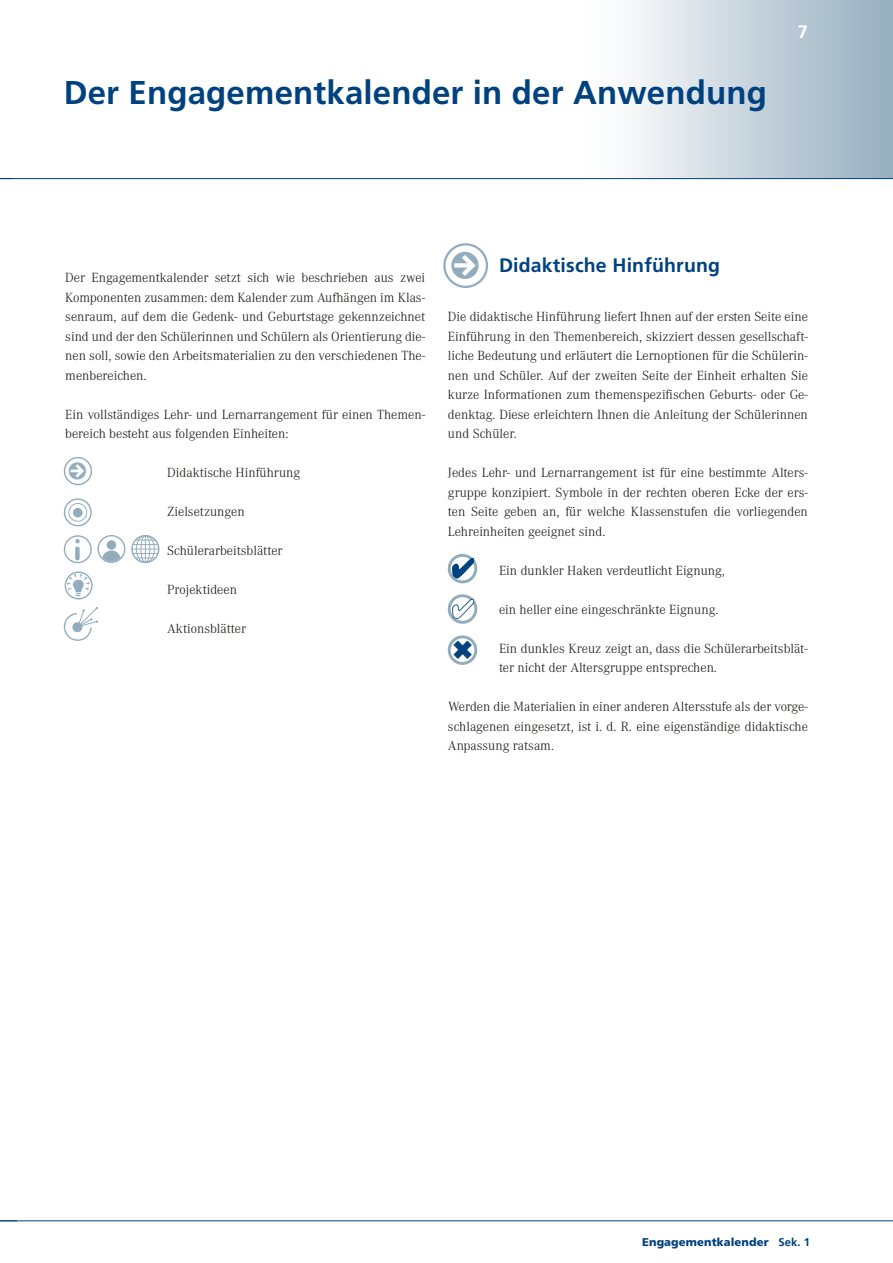
<style>
.page{position:relative;width:893px;height:1263px;background:#fff}
.page>*{position:absolute;margin:0;border:0;box-sizing:border-box;transform-origin:0 0}
.t1{font:700 33px "Frutiger";letter-spacing:.005em;color:#004180}
.t2{font:700 28.8px "Arrow Dynamic";color:#93acbd}
.t3{font:700 19.5px "Frutiger";letter-spacing:.01em;color:#004180}
.t4{font:700 18.15px "Arrow Dynamic";color:#93acbd}
.t5{font:700 18px "Frutiger";color:#fff}
.t6{font:300 13.8px/19.5px "Corporate A";color:#1a1a18;text-align:justify}
.t7{font:900 11.25px "Frutiger";letter-spacing:.01em;color:#004180}
.s1{font-weight:700}
</style>
<div class="page">
<div style="left:580px;top:0;width:313px;height:179px;background:linear-gradient(to right,#fff,#96aebf)"></div>
<hr style="left:0;top:1220px;width:893px;height:1px;background:#004180">
<svg style="left:64px;top:457px;width:28px;height:28px"></svg>
<svg style="left:443px;top:243px;width:45px;height:45px"></svg>
<svg style="left:64px;top:498px;width:28px;height:28px"></svg>
<div style="left:73px;top:508px;width:10px;height:9px;background:#93acbd;border-radius:50%"></div>
<svg style="left:64px;top:607px;width:34px;height:34px"></svg>
<img style="left:64px;top:572px;width:29px;height:28px">
<svg style="left:131px;top:535px;width:28px;height:28px"></svg>
<svg style="left:64px;top:535px;width:61px;height:28px"></svg>
<div style="left:75px;top:549px;width:5px;height:9px;background:#93acbd"></div>
<hr style="left:0;top:178px;width:893px;height:1px;background:#004180">
<svg style="left:447px;top:553px;width:31px;height:31px"></svg>
<svg style="left:447px;top:594px;width:31px;height:30px"></svg>
<svg style="left:447px;top:635px;width:31px;height:30px"></svg>
<h1 class="t1" style="left:64px;top:73px;width:705px">Der Engagementkalender in der Anwendung</h1>
<h3 class="t5" style="left:798px;top:22px;width:12px">7</h3>
<p class="t6" style="left:65px;top:268px;width:361px">Der Engagementkalender setzt sich wie beschrieben aus zwei Komponenten zusammen: dem Kalender zum Aufhängen im Klas&shy;senraum, auf dem die Gedenk- und Geburtstage gekennzeichnet sind und der den Schülerinnen und Schülern als Orientierung die&shy;nen soll, sowie den Arbeitsmaterialien zu den verschiedenen The&shy;menbereichen.</p>
<p class="t6" style="left:65px;top:405px;width:361px">Ein vollständiges Lehr- und Lernarrangement für einen Themen&shy;bereich besteht aus folgenden Einheiten:</p>
<p class="t6" style="left:167px;top:463px;width:134px">Didaktische Hinführung</p>
<p class="t6" style="left:167px;top:502px;width:79px">Zielsetzungen</p>
<p class="t6" style="left:167px;top:541px;width:117px">Schülerarbeitsblätter</p>
<p class="t6" style="left:167px;top:580px;width:71px">Projektideen</p>
<p class="t6" style="left:167px;top:619px;width:80px">Aktionsblätter</p>
<h3 class="t4" style="left:69px;top:462px;width:20px">£</h3>
<h2 class="t2" style="left:451px;top:252px;width:30px">£</h2>
<h3 class="t3" style="left:499px;top:254px;width:223px">Didaktische Hinführung</h3>
<p class="t6" style="left:448px;top:307px;width:361px">Die didaktische Hinführung liefert Ihnen auf der ersten Seite eine Einführung in den Themenbereich, skizziert dessen gesellschaft&shy;liche Bedeutung und erläutert die Lernoptionen für die Schülerin&shy;nen und Schüler. Auf der zweiten Seite der Einheit erhalten Sie kurze Informationen zum themenspezifischen Geburts- oder Ge&shy;denktag. Diese erleichtern Ihnen die Anleitung der Schülerinnen und Schüler.</p>
<p class="t6" style="left:448px;top:463px;width:361px">Jedes Lehr- und Lernarrangement ist für eine bestimmte Alters&shy;gruppe konzipiert. Symbole in der rechten oberen Ecke der ers&shy;ten Seite geben an, für welche Klassenstufen die vorliegenden Lehreinheiten geeignet sind.</p>
<p class="t6" style="left:499px;top:561px;width:227px">Ein dunkler Haken verdeutlicht Eignung,</p>
<p class="t6" style="left:499px;top:600px;width:221px">ein heller eine eingeschränkte Eignung.</p>
<p class="t6" style="left:499px;top:639px;width:310px">Ein dunkles Kreuz zeigt an, dass die Schülerarbeitsblät&shy;ter nicht der Altersgruppe entsprechen.</p>
<p class="t6" style="left:448px;top:697px;width:361px">Werden die Materialien in einer anderen Altersstufe als der vorge&shy;schlagenen eingesetzt, ist i. d. R. eine eigenständige didaktische Anpassung ratsam.</p>
<p class="t7" style="left:642px;top:1235px;width:170px">Engagementkalender <span class="s1">Sek. 1</span></p>
</div>
